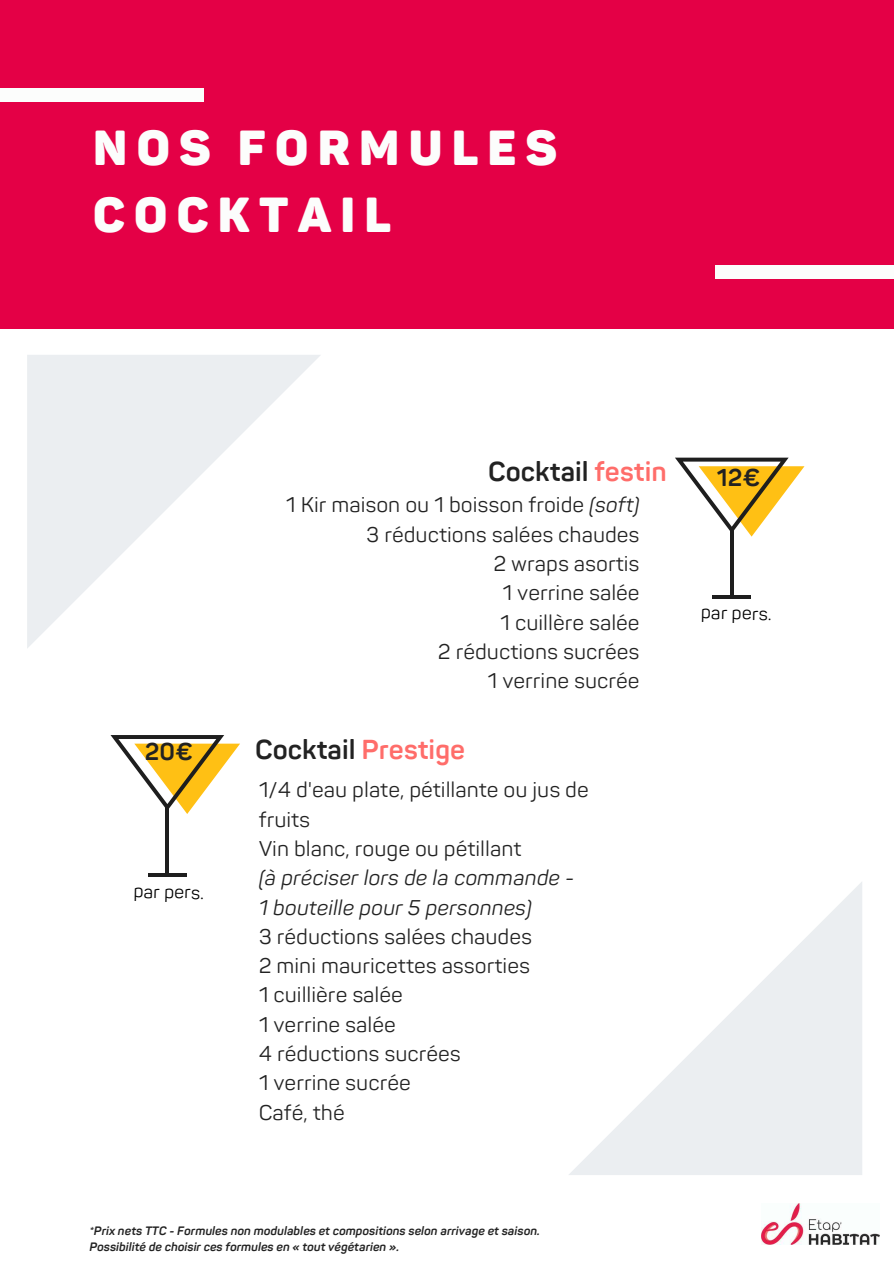
<style>
.page{position:relative;width:894px;height:1264px;background:#fff}
.page>*{position:absolute;margin:0;border:0;box-sizing:border-box;transform-origin:0 0}
.t1{font:900 48.45px/66.8px "Panton";letter-spacing:.19em;color:#fcfdfc}
.t2{font:700 27px "Panton";color:#222}
.t3{font:700 24px "Panton";color:#222}
.t4{font:21px/29.2px "Panton";color:#222}
.t5{font:italic 21px/29.2px "Panton";color:#222}
.t6{font:18px "Panton";color:#000}
.t7{font:italic 700 12px/16.8px "Panton";color:#222}
.s1{color:#ff6d6a}
.s2{font-style:italic}
</style>
<div class="page">
<div style="left:0;top:0;width:893px;height:329px;background:#e40046"></div>
<div style="left:0;top:89px;width:203px;height:12px;background:#fcfdfc"></div>
<div style="left:714px;top:266px;width:179px;height:12px;background:#fcfdfc"></div>
<svg style="left:110px;top:735px;width:130px;height:79px"></svg>
<hr style="left:165px;top:807px;width:4px;height:67px;background:#1e1e1e">
<svg style="left:148px;top:873px;width:38px;height:3px"></svg>
<svg style="left:675px;top:457px;width:129px;height:79px"></svg>
<svg style="left:729px;top:530px;width:4px;height:65px"></svg>
<hr style="left:712px;top:595px;width:38px;height:4px;background:#1e1e1e">
<svg style="left:27px;top:355px;width:293px;height:293px;fill:#edf0f2"></svg>
<svg style="left:569px;top:882px;width:293px;height:293px;fill:#ebeef1"></svg>
<img style="left:761px;top:1203px;width:118px;height:41px">
<h1 class="t1" style="left:93px;top:116px;width:465px">NOS FORMULES<br>COCKTAIL</h1>
<p class="t2" style="left:488px;top:456px;width:180px">Cocktail <span class="s1">festin</span></p>
<p class="t4" style="left:286px;top:491px;width:355px;text-align:right">1 Kir maison ou 1 boisson froide <span class="s2">(soft)<br></span>3 réductions salées chaudes<br>2 wraps asortis<br>1 verrine salée<br>1 cuillère salée<br>2 réductions sucrées<br>1 verrine sucrée</p>
<p class="t3" style="left:145px;top:737px;width:50px">20€</p>
<p class="t2" style="left:255px;top:733px;width:211px">Cocktail <span class="s1">Prestige</span></p>
<p class="t6" style="left:134px;top:880px;width:72px;rotate:1deg">par pers.</p>
<p class="t4" style="left:259px;top:776px;width:331px">1/4 d'eau plate, pétillante ou jus de fruits<br>Vin blanc, rouge ou pétillant</p>
<p class="t5" style="left:259px;top:864px;width:317px">(à préciser lors de la commande -<br>1 bouteille pour 5 personnes)</p>
<p class="t4" style="left:259px;top:922px;width:275px">3 réductions salées chaudes<br>2 mini mauricettes assorties<br>1 cuillière salée<br>1 verrine salée<br>4 réductions sucrées<br>1 verrine sucrée<br>Café, thé</p>
<p class="t3" style="left:716px;top:464px;width:45px">12€</p>
<p class="t6" style="left:701px;top:601px;width:72px;rotate:1deg">par pers.</p>
<p class="t7" style="left:89px;top:1222px;width:452px">*Prix nets TTC - Formules non modulables et compositions selon arrivage et saison.<br>Possibilité de choisir ces formules en « tout végétarien ».</p>
</div>
